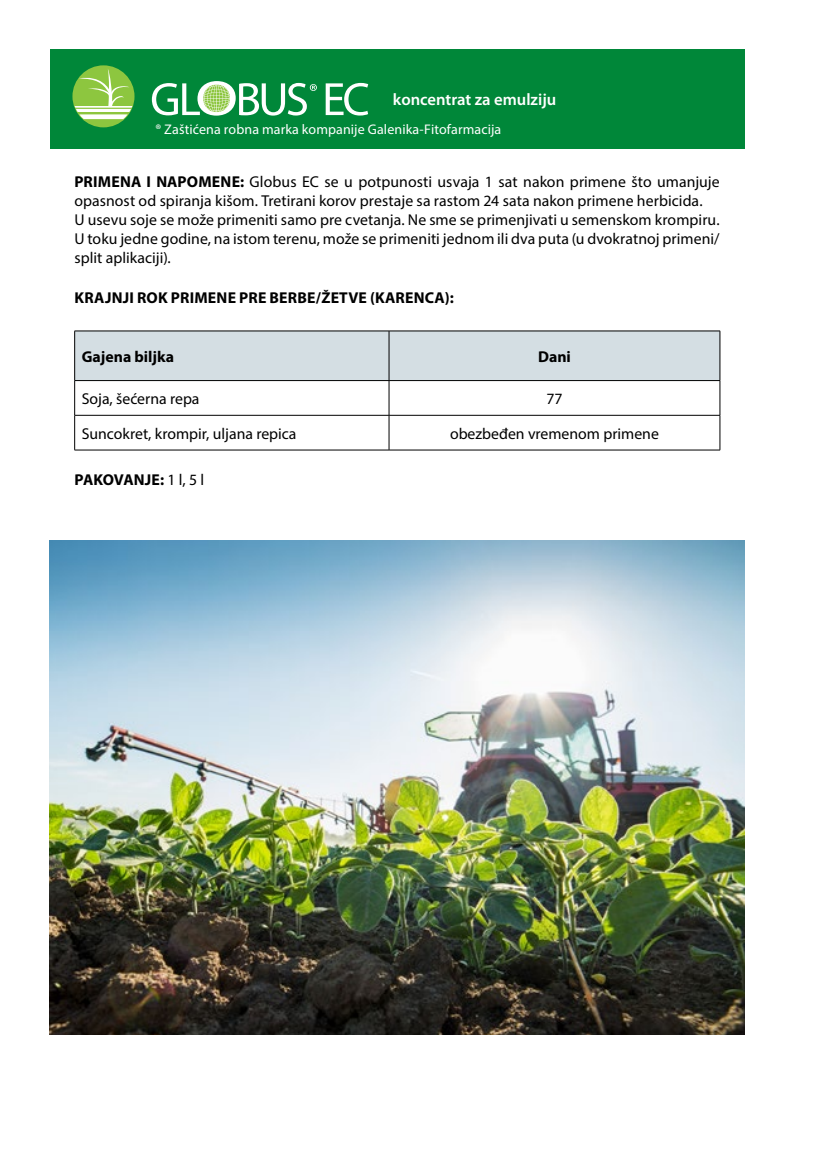
<style>
.page{position:relative;width:819px;height:1166px;background:#fff}
.page>*{position:absolute;margin:0;border:0;box-sizing:border-box;transform-origin:0 0}
.t1{font:600 16.62px "Myriad Pro";color:#fff}
.t2{font:15.75px/18.9px "Myriad Pro";color:#000}
.t3{font:700 15.75px "Myriad Pro";letter-spacing:.01em;color:#000}
.t4{font:14px "Myriad Pro";letter-spacing:.005em;color:#fff}
.s1{font-weight:700}
.s2{font-weight:400}
</style>
<div class="page">
<div style="left:75px;top:332px;width:644px;height:48px;background:#d4dee3"></div>
<svg style="left:75px;top:381px;width:644px;height:69px"></svg>
<hr style="left:74px;top:331px;width:315px;height:1px;background:#000">
<hr style="left:74px;top:331px;width:1px;height:49px;background:#000">
<hr style="left:389px;top:331px;width:331px;height:1px;background:#000">
<hr style="left:389px;top:331px;width:1px;height:49px;background:#000">
<hr style="left:719px;top:331px;width:1px;height:49px;background:#000">
<hr style="left:74px;top:380px;width:315px;height:1px;background:#000">
<hr style="left:74px;top:381px;width:1px;height:34px;background:#000">
<hr style="left:389px;top:380px;width:331px;height:1px;background:#000">
<hr style="left:389px;top:381px;width:1px;height:34px;background:#000">
<hr style="left:719px;top:381px;width:1px;height:34px;background:#000">
<hr style="left:74px;top:415px;width:315px;height:1px;background:#000">
<hr style="left:74px;top:415px;width:1px;height:35px;background:#000">
<hr style="left:389px;top:415px;width:331px;height:1px;background:#000">
<hr style="left:389px;top:415px;width:1px;height:35px;background:#000">
<hr style="left:719px;top:415px;width:1px;height:35px;background:#000">
<hr style="left:74px;top:450px;width:315px;height:1px;background:#000">
<hr style="left:389px;top:450px;width:331px;height:1px;background:#000">
<div style="left:50px;top:50px;width:694px;height:99px;background:#008739"></div>
<svg style="left:72px;top:65px;width:62px;height:62px"></svg>
<svg style="left:75px;top:69px;width:57px;height:50px;background:#9bce6a"></svg>
<svg style="left:152px;top:81px;width:165px;height:35px"></svg>
<svg style="left:325px;top:83px;width:43px;height:33px"></svg>
<img style="left:50px;top:540px;width:694px;height:495px">
<p class="t1" style="left:393px;top:90px;width:165px">koncentrat za emulziju</p>
<p class="t4" style="left:155px;top:121px;width:347px">® Zaštićena robna marka kompanije Galenika-Fitofarmacija</p>
<p class="t2" style="left:74px;top:172px;width:646px"><span class="s1">PRIMENA I NAPOMENE:</span> Globus EC se u potpunosti usvaja 1 sat nakon primene što umanjuje opasnost od spiranja kišom. Tretirani korov prestaje sa rastom 24 sata nakon primene herbicida.<br>U usevu soje se može primeniti samo pre cvetanja. Ne sme se primenjivati u semenskom krompiru.<br>U toku jedne godine, na istom terenu, može se primeniti jednom ili dva puta (u dvokratnoj primeni/ split aplikaciji).</p>
<p class="t3" style="left:74px;top:289px;width:381px">KRAJNJI ROK PRIMENE PRE BERBE/ŽETVE (KARENCA):</p>
<p class="t3" style="left:82px;top:347px;width:94px">Gajena biljka</p>
<p class="t3" style="left:538px;top:347px;width:34px">Dani</p>
<p class="t2" style="left:82px;top:389px;width:119px">Soja, šećerna repa</p>
<p class="t2" style="left:546px;top:389px;width:18px">77</p>
<p class="t2" style="left:82px;top:424px;width:216px">Suncokret, krompir, uljana repica</p>
<p class="t2" style="left:450px;top:424px;width:210px">obezbeđen vremenom primene</p>
<p class="t3" style="left:74px;top:471px;width:131px">PAKOVANJE: <span class="s2">1 l, 5 l</span></p>
</div>
